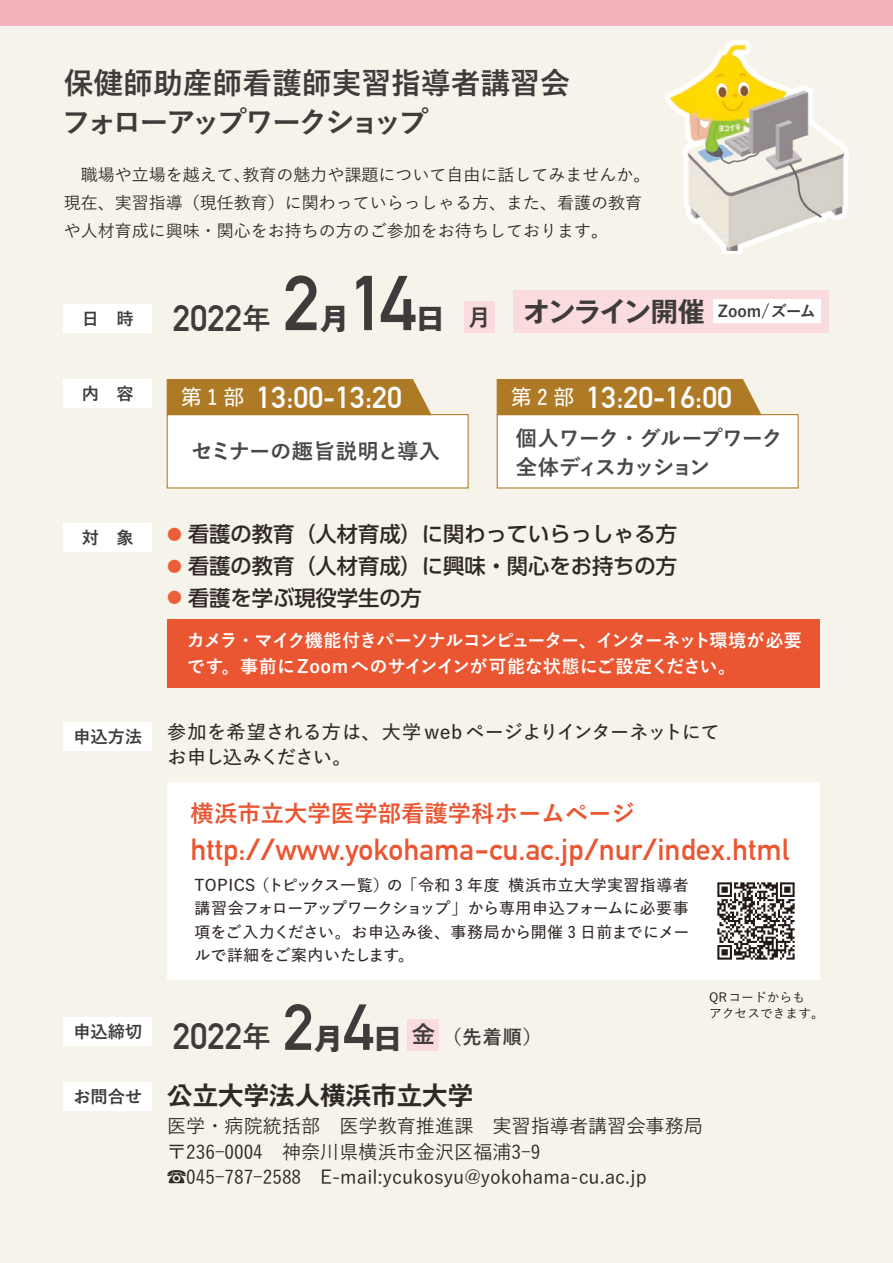
<style>
.page{position:relative;width:893px;height:1263px;background:#f6f3ea}
.page>*{position:absolute;margin:0;border:0;box-sizing:border-box;transform-origin:0 0}
.t1{font:700 76.2px "DIN Alternate";color:#3f3b3a}
.t2{font:700 63.75px "DIN Alternate";color:#3f3b3a}
.t3{font:700 36.15px "DIN Alternate";color:#3f3b3a}
.t4{font:700 29.7px "DIN Alternate";color:#ea5532}
.t5{font:700 29.7px/38.2px "Yu Go Pr 6 N";color:#3f3b3a}
.t6{font:700 29.7px "DIN Alternate";color:#fff;scale:1.04 1}
.t7{font:700 29.55px "Gothic MB101 Pr 6";color:#3f3b3a}
.t8{font:700 25.5px "Gothic MB101 Pr 6 De";color:#302826}
.t9{font:700 23.4px "Yu Go Pr 6 N";color:#ea5532}
.t10{font:700 23.4px "Yu Go Pr 6 N";color:#3f3b3a}
.t11{font:500 21.3px "UD Shin Go Pro";color:#302826}
.t12{font:700 21.3px/29.7px "Yu Go Pr 6 N";letter-spacing:-.05em;color:#4b4847}
.t13{font:700 21.3px "Yu Go Pr 6 N";letter-spacing:-.02em;color:#4b4847}
.t14{font:500 19.2px/25.5px "Yu Go Pr 6 N";color:#302826}
.t15{font:600 19.2px/25.5px "Yu Go Pr 6 N";letter-spacing:-.015em;color:#302826}
.t16{font:700 19.2px "Yu Go Pr 6 N";color:#3f3b3a}
.t17{font:700 18px/25.5px "Yu Go Pr 6 N";letter-spacing:-.035em;color:#fff}
.t18{font:700 17.25px "Yu Go Pr 6 N";color:#3f3b3a}
.t19{font:500 16.95px/27.6px "Yu Go Pr 6 N";color:#302826}
.t20{font:600 15.9px/23.4px "Yu Go Pr 6 N";letter-spacing:.02em;color:#302826;text-align:justify}
.t21{font:700 15.9px "Yu Go Pr 6 N";color:#3f3b3a}
.t22{font:500 12.75px/15.9px "Yu Go Pr 6 N";color:#231916}
.s1{font-family:"Yu Go Pr 6 N";font-size:28.95px}
.s2{font-family:"Gothic MB101 Pr 6 De";font-size:27.15px}
.s3{font-family:"Yu Go Pr 6 N";font-weight:600;font-size:21.3px}
.s4{font-size:14.85px;color:#eb603a}
.s5{font-family:"Gothic MB101 Pr 6";font-size:29.55px}
.s6{font-size:23.4px}
</style>
<div class="page">
<svg style="left:665px;top:40px;width:184px;height:214px"></svg>
<img style="left:668px;top:43px;width:177px;height:208px">
<div style="left:0;top:0;width:893px;height:26px;background:#f4b3ba"></div>
<div style="left:64px;top:722px;width:88px;height:28px;background:#fff"></div>
<div style="left:64px;top:523px;width:88px;height:28px;background:#fff"></div>
<div style="left:64px;top:379px;width:88px;height:28px;background:#fff"></div>
<div style="left:64px;top:1017px;width:88px;height:28px;background:#fff"></div>
<div style="left:64px;top:304px;width:88px;height:28px;background:#fff"></div>
<div style="left:64px;top:1082px;width:88px;height:28px;background:#fff"></div>
<div style="left:167px;top:414px;width:302px;height:74px;background:#fff"></div>
<div style="left:497px;top:414px;width:302px;height:74px;background:#fff"></div>
<div style="left:166px;top:379px;width:266px;height:37px;background:#ae7a26"></div>
<div style="left:496px;top:379px;width:266px;height:37px;background:#ae7a26"></div>
<div style="left:167px;top:782px;width:652px;height:197px;background:#fff"></div>
<img style="left:717px;top:882px;width:78px;height:78px">
<div style="left:167px;top:619px;width:652px;height:68px;background:#ea5532"></div>
<div style="left:464px;top:301px;width:31px;height:32px;background:#fadbde"></div>
<div style="left:407px;top:1019px;width:32px;height:31px;background:#fadbde"></div>
<div style="left:514px;top:290px;width:315px;height:42px;background:#fadbde"></div>
<div style="left:713px;top:300px;width:108px;height:23px;background:#fff"></div>
<h3 class="t5" style="left:62px;top:65px;width:510px">保健師助産師看護師実習指導者講習会フォローアップワークショップ</h3>
<p class="t19" style="left:64px;top:159px;width:588px">　職場や立場を越えて、教育の魅力や課題について自由に話してみませんか。現在、実習指導（現任教育）に関わっていらっしゃる方、また、看護の教育や人材育成に興味・関心をお持ちの方のご参加をお待ちしております。</p>
<p class="t18" style="left:82px;top:309px;width:53px">日　時</p>
<h3 class="t3" style="left:173px;top:291px;width:100px">2022<span class="s1">年</span></h3>
<h1 class="t1" style="left:283px;top:245px;width:135px">2 14</h1>
<h3 class="t7" style="left:320px;top:294px;width:31px">月</h3>
<h3 class="t7" style="left:415px;top:294px;width:31px">日</h3>
<h3 class="t10" style="left:468px;top:304px;width:25px">月</h3>
<p class="t21" style="left:523px;top:302px;width:294px"><span class="s2">オンライン開催</span> Zoom/ズーム</p>
<p class="t18" style="left:82px;top:383px;width:53px">内　容</p>
<h3 class="t6" style="left:181px;top:375px;width:214px"><span class="s3">第１部</span> 13:00-13:20</h3>
<h3 class="t6" style="left:511px;top:375px;width:214px"><span class="s3">第２部</span> 13:20-16:00</h3>
<h3 class="t13" style="left:191px;top:440px;width:250px">セミナーの趣旨説明と導入</h3>
<h3 class="t12" style="left:516px;top:423px;width:268px">個人ワーク・グループワーク全体ディスカッション</h3>
<p class="t18" style="left:82px;top:528px;width:53px">対　象</p>
<h3 class="t11" style="left:167px;top:517px;width:511px"><span class="s4">●</span> 看護の教育（人材育成）に関わっていらっしゃる方</h3>
<h3 class="t11" style="left:167px;top:549px;width:511px"><span class="s4">●</span> 看護の教育（人材育成）に興味・関心をお持ちの方</h3>
<h3 class="t11" style="left:167px;top:580px;width:256px"><span class="s4">●</span> 看護を学ぶ現役学生の方</h3>
<p class="t17" style="left:187px;top:628px;width:617px">カメラ・マイク機能付きパーソナルコンピューター、インターネット環境が必要です。事前にZoomへのサインインが可能な状態にご設定ください。</p>
<p class="t18" style="left:73px;top:727px;width:70px">申込方法</p>
<p class="t15" style="left:167px;top:717px;width:554px">参加を希望される方は、大学 webページよりインターネットにてお申し込みください。</p>
<h3 class="t9" style="left:191px;top:800px;width:446px">横浜市立大学医学部看護学科ホームページ</h3>
<h3 class="t4" style="left:191px;top:827px;width:600px">http://www.yokohama-cu.ac.jp/nur/index.html</h3>
<p class="t20" style="left:194px;top:871px;width:496px">TOPICS（トピックス一覧）の「令和３年度 横浜市立大学実習指導者講習会フォローアップワークショップ」から専用申込フォームに必要事項をご入力ください。お申込み後、事務局から開催３日前までにメールで詳細をご案内いたします。</p>
<p class="t18" style="left:73px;top:1022px;width:70px">申込締切</p>
<h3 class="t3" style="left:173px;top:1009px;width:100px">2022<span class="s1">年</span></h3>
<h2 class="t2" style="left:283px;top:979px;width:121px">2<span class="s5">月</span>4<span class="s5">日</span></h2>
<p class="t16" style="left:412px;top:1026px;width:132px"><span class="s6">金</span>（先着順）</p>
<p class="t22" style="left:709px;top:988px;width:116px">QRコードからも<br>アクセスできます。</p>
<p class="t18" style="left:73px;top:1087px;width:70px">お問合せ</p>
<h3 class="t8" style="left:167px;top:1074px;width:333px">公立大学法人横浜市立大学　</h3>
<p class="t14" style="left:167px;top:1111px;width:537px">医学・病院統括部　医学教育推進課　実習指導者講習会事務局〒２３６-０００４　神奈川県横浜市金沢区福浦3-9<br>☎０４５-７８７-２５88　E-mail:ycukosyu@yokohama-cu.ac.jp</p>
</div>
